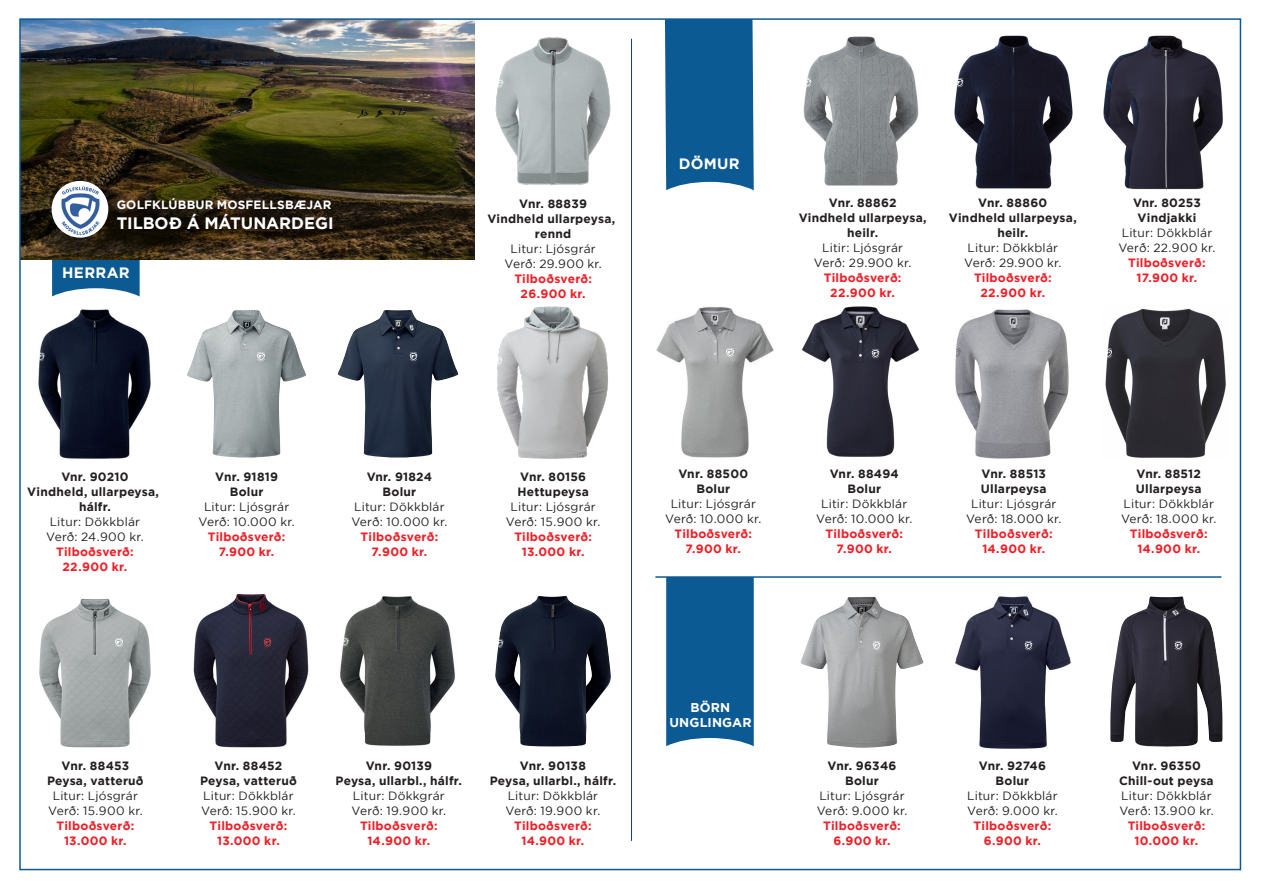
<style>
.page{position:relative;width:1263px;height:893px;background:#fff}
.page>*{position:absolute;margin:0;border:0;box-sizing:border-box;transform-origin:0 0}
.t1{font:700 16.5px "Gotham";letter-spacing:-.005em;color:#fff}
.t2{font:700 15px "Gotham";letter-spacing:.02em;color:#fff}
.t3{font:700 12.75px/15px "Gotham";letter-spacing:.01em;color:#fff;text-align:center}
.t4{font:12px/15px "Gotham";letter-spacing:.015em;color:#231f20}
.t5{font:700 12px/15px "Gotham";letter-spacing:.02em;color:#231f20;text-align:center}
.t6{font:700 12px/15px "Gotham";letter-spacing:.015em;color:#ed1f27;text-align:center}
.t7{font:700 12px "Gotham";letter-spacing:.015em;color:#fff}
</style>
<div class="page">
<img style="left:1103px;top:30px;width:139px;height:165px">
<img style="left:954px;top:35px;width:119px;height:154px">
<img style="left:39px;top:598px;width:112px;height:150px">
<img style="left:1105px;top:308px;width:121px;height:150px">
<img style="left:955px;top:309px;width:114px;height:150px">
<img style="left:495px;top:596px;width:116px;height:150px">
<img style="left:340px;top:596px;width:115px;height:150px">
<img style="left:193px;top:593px;width:116px;height:155px">
<img style="left:497px;top:306px;width:111px;height:153px">
<div style="left:665px;top:21px;width:89px;height:169px;background:#0c5a93"></div>
<div style="left:666px;top:578px;width:88px;height:168px;background:#0c5a93"></div>
<svg style="left:52px;top:259px;width:88px;height:38px;background:#3674a1"></svg>
<img style="left:22px;top:21px;width:453px;height:238px">
<img style="left:91px;top:172px;width:268px;height:85px">
<hr style="left:631px;top:39px;width:1px;height:802px;background:#194175">
<img style="left:52px;top:181px;width:56px;height:57px;border-radius:28px">
<hr style="left:655px;top:576px;width:566px;height:2px;background:#0c5a93">
<img style="left:495px;top:37px;width:116px;height:148px">
<img style="left:338px;top:310px;width:121px;height:148px">
<img style="left:803px;top:36px;width:116px;height:150px">
<img style="left:187px;top:310px;width:119px;height:148px">
<img style="left:38px;top:309px;width:113px;height:150px">
<img style="left:955px;top:596px;width:116px;height:153px">
<img style="left:800px;top:597px;width:124px;height:151px">
<img style="left:1110px;top:596px;width:113px;height:150px">
<svg style="left:407px;top:350px;width:13px;height:13px"></svg>
<img style="left:38px;top:350px;width:10px;height:15px">
<svg style="left:113px;top:636px;width:12px;height:13px"></svg>
<svg style="left:261px;top:636px;width:12px;height:13px"></svg>
<img style="left:340px;top:635px;width:12px;height:15px">
<img style="left:495px;top:637px;width:12px;height:14px">
<svg style="left:870px;top:639px;width:13px;height:13px"></svg>
<svg style="left:1022px;top:639px;width:13px;height:13px"></svg>
<svg style="left:1172px;top:639px;width:12px;height:13px"></svg>
<svg style="left:1105px;top:347px;width:9px;height:12px"></svg>
<svg style="left:955px;top:347px;width:4px;height:12px"></svg>
<img style="left:802px;top:306px;width:118px;height:151px">
<svg style="left:869px;top:347px;width:13px;height:12px"></svg>
<svg style="left:803px;top:76px;width:11px;height:13px"></svg>
<svg style="left:954px;top:76px;width:12px;height:13px"></svg>
<img style="left:656px;top:307px;width:118px;height:151px">
<svg style="left:724px;top:346px;width:12px;height:13px"></svg>
<img style="left:497px;top:354px;width:9px;height:14px">
<img style="left:495px;top:76px;width:12px;height:15px">
<svg style="left:255px;top:350px;width:12px;height:13px"></svg>
<svg style="left:1106px;top:80px;width:8px;height:13px"></svg>
<p class="t7" style="left:117px;top:198px;width:216px">GOLFKLÚBBUR MOSFELLSBÆJAR</p>
<h1 class="t1" style="left:117px;top:213px;width:218px">TILBOÐ Á MÁTUNARDEGI</h1>
<p class="t2" style="left:62px;top:264px;width:69px">HERRAR</p>
<p class="t5" style="left:487px;top:196px;width:129px">Vnr. 88839<br>Vindheld ullarpeysa, rennd</p>
<p class="t4" style="left:504px;top:241px;width:99px;text-align:center">Litur: Ljósgrár<br>Verð: 29.900 kr.</p>
<p class="t6" style="left:514px;top:271px;width:79px">Tilboðsverð:<br>26.900 kr.</p>
<p class="t2" style="left:679px;top:155px;width:62px">DÖMUR</p>
<p class="t5" style="left:799px;top:195px;width:129px">Vnr. 88862<br>Vindheld ullarpeysa, heilr.</p>
<p class="t4" style="left:814px;top:240px;width:99px;text-align:center">Litir: Ljósgrár<br>Verð: 29.900 kr.</p>
<p class="t6" style="left:824px;top:270px;width:79px">Tilboðsverð:<br>22.900 kr.</p>
<p class="t5" style="left:949px;top:195px;width:129px">Vnr. 88860<br>Vindheld ullarpeysa, heilr.</p>
<p class="t4" style="left:964px;top:240px;width:99px">Litur: Dökkblár<br>Verð: 29.900 kr.</p>
<p class="t6" style="left:974px;top:270px;width:79px">Tilboðsverð:<br>22.900 kr.</p>
<p class="t5" style="left:1133px;top:195px;width:69px">Vnr. 80253<br>Vindjakki</p>
<p class="t4" style="left:1118px;top:225px;width:99px">Litur: Dökkblár<br>Verð: 22.900 kr.</p>
<p class="t6" style="left:1128px;top:255px;width:79px">Tilboðsverð:<br>17.900 kr.</p>
<p class="t5" style="left:27px;top:469px;width:133px">Vnr. 90210<br>Vindheld, ullarpeysa, hálfr.</p>
<p class="t4" style="left:46px;top:514px;width:99px">Litur: Dökkblár<br>Verð: 24.900 kr.</p>
<p class="t6" style="left:56px;top:544px;width:79px">Tilboðsverð:<br>22.900 kr.</p>
<p class="t5" style="left:215px;top:469px;width:64px">Vnr. 91819<br>Bolur</p>
<p class="t4" style="left:199px;top:499px;width:98px;text-align:center">Litur: Ljósgrár<br>Verð: 10.000 kr.</p>
<p class="t6" style="left:208px;top:529px;width:79px">Tilboðsverð:<br>7.900 kr.</p>
<p class="t5" style="left:367px;top:469px;width:67px">Vnr. 91824<br>Bolur</p>
<p class="t4" style="left:351px;top:499px;width:98px">Litur: Dökkblár<br>Verð: 10.000 kr.</p>
<p class="t6" style="left:361px;top:529px;width:79px">Tilboðsverð:<br>7.900 kr.</p>
<p class="t5" style="left:517px;top:469px;width:73px;text-align:left">Vnr. 80156<br>Hettupeysa</p>
<p class="t4" style="left:506px;top:499px;width:96px;text-align:center">Litur: Ljósgrár<br>Verð: 15.900 kr.</p>
<p class="t6" style="left:514px;top:529px;width:79px">Tilboðsverð:<br>13.000 kr.</p>
<p class="t5" style="left:678px;top:466px;width:71px">Vnr. 88500<br>Bolur</p>
<p class="t4" style="left:665px;top:496px;width:98px;text-align:center">Litur: Ljósgrár<br>Verð: 10.000 kr.</p>
<p class="t6" style="left:674px;top:526px;width:79px">Tilboðsverð:<br>7.900 kr.</p>
<p class="t5" style="left:47px;top:758px;width:98px">Vnr. 88453<br>Peysa, vatteruð</p>
<p class="t4" style="left:48px;top:788px;width:96px;text-align:center">Litur: Ljósgrár<br>Verð: 15.900 kr.</p>
<p class="t6" style="left:57px;top:818px;width:79px">Tilboðsverð:<br>13.000 kr.</p>
<p class="t5" style="left:200px;top:758px;width:98px">Vnr. 88452<br>Peysa, vatteruð</p>
<p class="t4" style="left:201px;top:788px;width:96px">Litur: Dökkblár<br>Verð: 15.900 kr.</p>
<p class="t6" style="left:210px;top:818px;width:79px">Tilboðsverð:<br>13.000 kr.</p>
<p class="t5" style="left:336px;top:758px;width:128px">Vnr. 90139<br>Peysa, ullarbl., hálfr.</p>
<p class="t4" style="left:351px;top:788px;width:96px">Litur: Dökkgrár<br>Verð: 19.900 kr.</p>
<p class="t6" style="left:360px;top:818px;width:79px">Tilboðsverð:<br>14.900 kr.</p>
<p class="t5" style="left:490px;top:758px;width:128px">Vnr. 90138<br>Peysa, ullarbl., hálfr.</p>
<p class="t4" style="left:506px;top:788px;width:96px">Litur: Dökkblár<br>Verð: 19.900 kr.</p>
<p class="t6" style="left:514px;top:818px;width:79px">Tilboðsverð:<br>14.900 kr.</p>
<p class="t3" style="left:669px;top:699px;width:84px">BÖRN<br>UNGLINGAR</p>
<p class="t5" style="left:830px;top:466px;width:71px">Vnr. 88494<br>Bolur</p>
<p class="t4" style="left:816px;top:496px;width:98px;text-align:center">Litir: Dökkblár<br>Verð: 10.000 kr.</p>
<p class="t6" style="left:825px;top:526px;width:79px">Tilboðsverð:<br>7.900 kr.</p>
<p class="t5" style="left:981px;top:466px;width:67px;text-align:left">Vnr. 88513<br>Ullarpeysa</p>
<p class="t4" style="left:966px;top:496px;width:97px;text-align:center">Litur: Ljósgrár<br>Verð: 18.000 kr.</p>
<p class="t6" style="left:975px;top:526px;width:79px">Tilboðsverð:<br>14.900 kr.</p>
<p class="t5" style="left:827px;top:758px;width:70px">Vnr. 96346<br>Bolur</p>
<p class="t4" style="left:817px;top:788px;width:92px">Litur: Ljósgrár<br>Verð: 9.000 kr.</p>
<p class="t6" style="left:823px;top:818px;width:79px">Tilboðsverð:<br>6.900 kr.</p>
<p class="t5" style="left:979px;top:758px;width:69px">Vnr. 92746<br>Bolur</p>
<p class="t4" style="left:967px;top:788px;width:92px">Litur: Dökkblár<br>Verð: 9.000 kr.</p>
<p class="t6" style="left:973px;top:818px;width:79px">Tilboðsverð:<br>6.900 kr.</p>
<p class="t5" style="left:1136px;top:466px;width:67px;text-align:left">Vnr. 88512<br>Ullarpeysa</p>
<p class="t4" style="left:1121px;top:496px;width:97px">Litur: Dökkblár<br>Verð: 18.000 kr.</p>
<p class="t6" style="left:1130px;top:526px;width:79px">Tilboðsverð:<br>14.900 kr.</p>
<p class="t5" style="left:1119px;top:758px;width:96px">Vnr. 96350<br>Chill-out peysa</p>
<p class="t4" style="left:1119px;top:788px;width:96px">Litur: Dökkblár<br>Verð: 13.900 kr.</p>
<p class="t6" style="left:1128px;top:818px;width:79px">Tilboðsverð:<br>10.000 kr.</p>
</div>
